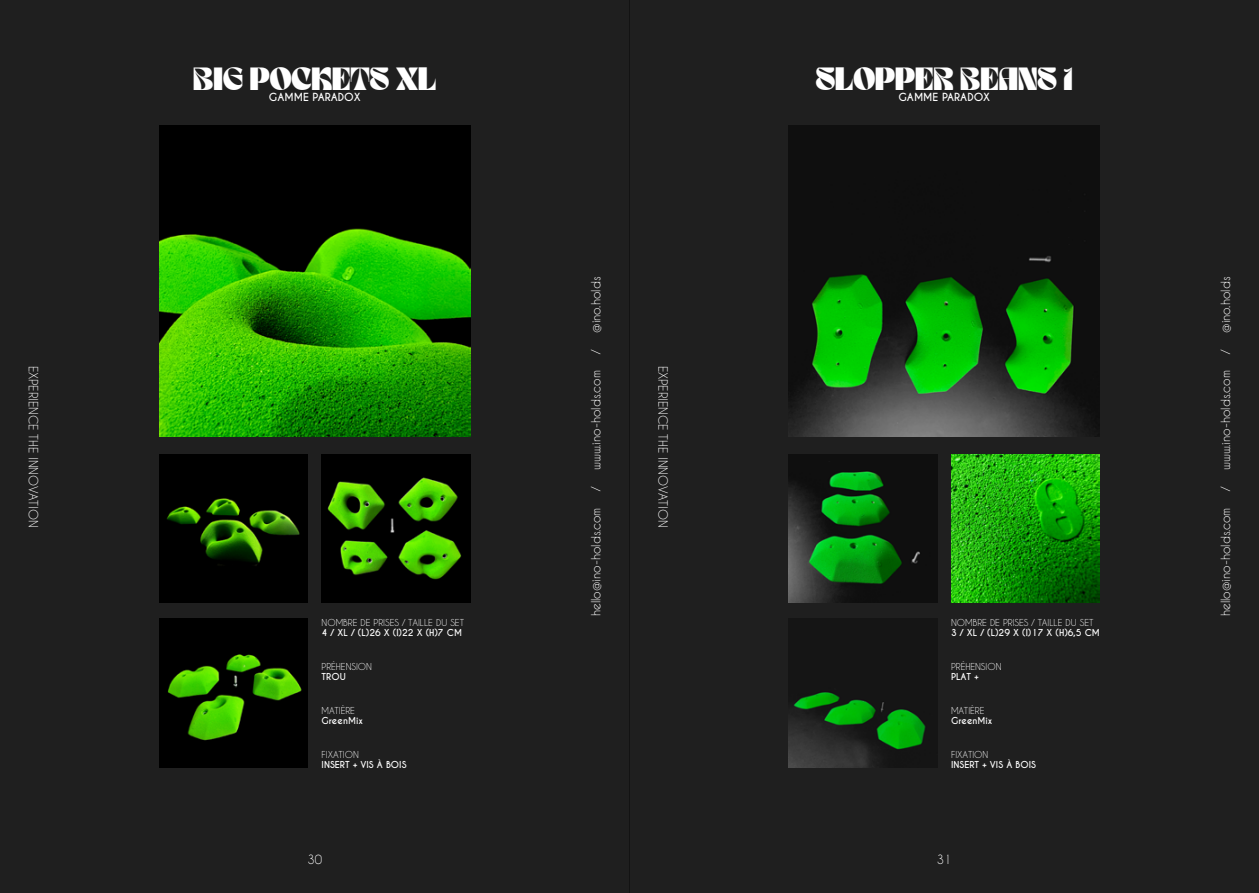
<style>
.page{position:relative;width:1259px;height:893px;background:#fff}
.page>*{position:absolute;margin:0;border:0;box-sizing:border-box;transform-origin:0 0}
.t1{font:700 22.5px "TANBUSTER";color:#fff}
.t2{font:12px "Caviar Dreams";color:#fff}
.t3{font:700 10.5px "Caviar Dreams";color:#fff}
.t4{font:700 9px "Caviar Dreams";color:#fff}
.t5{font:9px "Caviar Dreams";color:#fff}
</style>
<div class="page">
<div style="left:0;top:0;width:629px;height:893px;background:#1f1f1f"></div>
<div style="left:629px;top:0;width:630px;height:893px;background:#1f1f1f"></div>
<img style="left:159px;top:125px;width:311px;height:312px">
<img style="left:322px;top:454px;width:148px;height:149px">
<img style="left:159px;top:454px;width:149px;height:149px">
<img style="left:159px;top:619px;width:149px;height:149px">
<img style="left:788px;top:125px;width:312px;height:312px">
<img style="left:951px;top:454px;width:149px;height:149px">
<img style="left:788px;top:454px;width:149px;height:149px">
<img style="left:788px;top:687px;width:149px;height:81px">
<p class="t2" style="left:41px;top:365px;width:163px;rotate:90deg">EXPERIENCE THE INNOVATION</p>
<h1 class="t1" style="left:193px;top:62px;width:244px">BIG POCKETS XL</h1>
<p class="t3" style="left:269px;top:91px;width:93px">GAMME PARADOX</p>
<h1 class="t1" style="left:815px;top:62px;width:258px">SLOPPER BEANS 1</h1>
<p class="t3" style="left:898px;top:91px;width:93px">GAMME PARADOX</p>
<p class="t2" style="left:589px;top:333px;width:58px;rotate:-90deg">@ino.holds</p>
<p class="t2" style="left:1218px;top:333px;width:58px;rotate:-90deg">@ino.holds</p>
<p class="t2" style="left:589px;top:354px;width:6px;rotate:-90deg">/</p>
<p class="t2" style="left:1218px;top:354px;width:6px;rotate:-90deg">/</p>
<p class="t2" style="left:589px;top:470px;width:101px;rotate:-90deg">www.ino-holds.com</p>
<p class="t2" style="left:589px;top:491px;width:6px;rotate:-90deg">/</p>
<p class="t2" style="left:589px;top:616px;width:110px;rotate:-90deg">hello@ino-holds.com</p>
<p class="t2" style="left:670px;top:365px;width:163px;rotate:90deg">EXPERIENCE THE INNOVATION</p>
<p class="t2" style="left:1218px;top:470px;width:101px;rotate:-90deg">www.ino-holds.com</p>
<p class="t2" style="left:1218px;top:491px;width:6px;rotate:-90deg">/</p>
<p class="t2" style="left:1218px;top:616px;width:110px;rotate:-90deg">hello@ino-holds.com</p>
<p class="t5" style="left:322px;top:617px;width:144px">NOMBRE DE PRISES / TAILLE DU SET</p>
<p class="t4" style="left:322px;top:627px;width:142px">4 / XL / (L)26 X (l)22 X (H)7 CM</p>
<p class="t5" style="left:951px;top:617px;width:144px">NOMBRE DE PRISES / TAILLE DU SET</p>
<p class="t4" style="left:951px;top:627px;width:150px">3 / XL / (L)29 X (l)17 X (H)6,5 CM</p>
<p class="t5" style="left:322px;top:661px;width:52px">PRÉHENSION</p>
<p class="t4" style="left:322px;top:671px;width:26px">TROU</p>
<p class="t5" style="left:322px;top:705px;width:35px">MATIÈRE</p>
<p class="t4" style="left:322px;top:715px;width:43px">GreenMix</p>
<p class="t5" style="left:951px;top:661px;width:52px">PRÉHENSION</p>
<p class="t4" style="left:951px;top:671px;width:29px">PLAT +</p>
<p class="t5" style="left:951px;top:705px;width:35px">MATIÈRE</p>
<p class="t4" style="left:951px;top:715px;width:43px">GreenMix</p>
<p class="t5" style="left:322px;top:749px;width:39px">FIXATION</p>
<p class="t4" style="left:322px;top:759px;width:86px">INSERT + VIS À BOIS</p>
<p class="t5" style="left:951px;top:749px;width:39px">FIXATION</p>
<p class="t4" style="left:951px;top:759px;width:86px">INSERT + VIS À BOIS</p>
<p class="t2" style="left:307px;top:852px;width:16px">30</p>
<p class="t2" style="left:937px;top:852px;width:16px">31</p>
</div>
